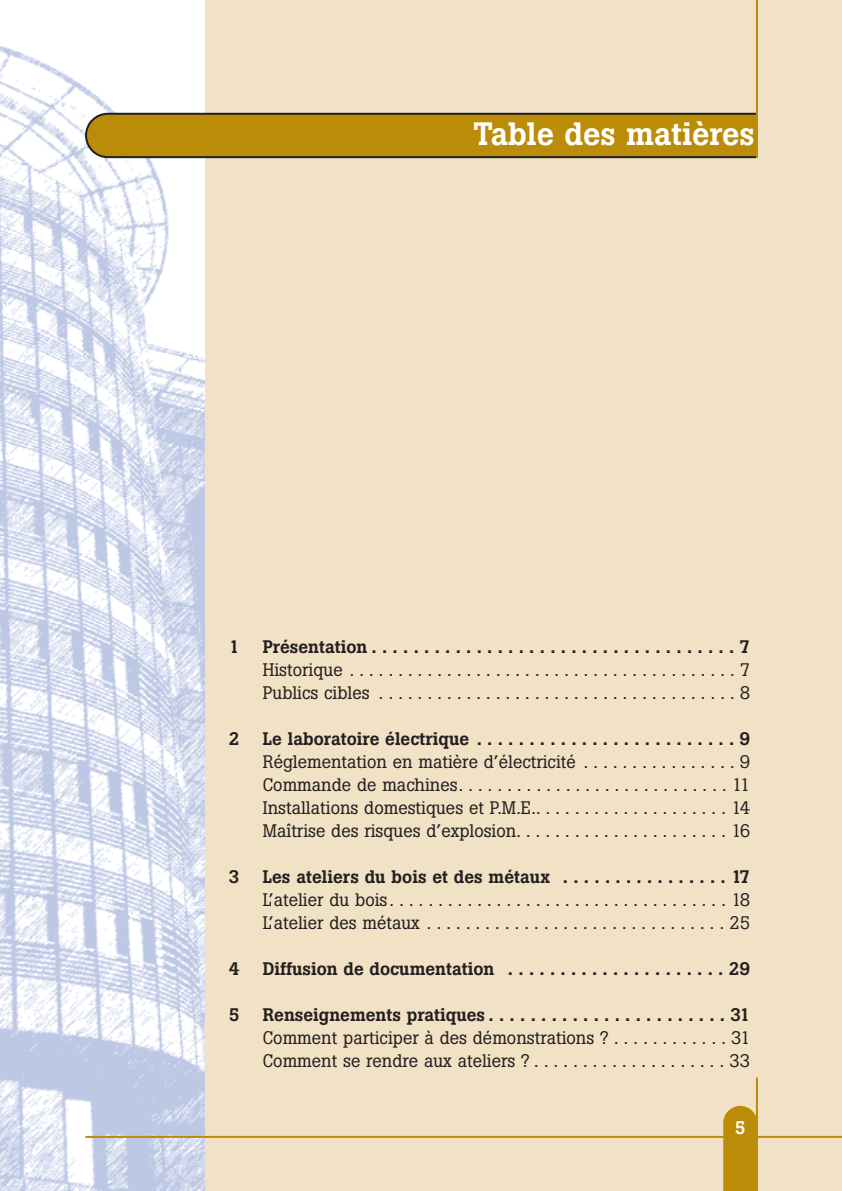
<style>
.page{position:relative;width:842px;height:1191px;background:#fff}
.page>*{position:absolute;margin:0;border:0;box-sizing:border-box;transform-origin:0 0}
.t1{font:500 32px "Boton";color:#fff}
.t2{font:18px/23px "Boton";color:#231f20}
.t3{font:500 18px "Boton";color:#231f20}
.t4{font:500 18px "Boton";color:#fff}
</style>
<div class="page">
<div style="left:1px;top:0;width:841px;height:1191px;background:#f1e2c6"></div>
<svg style="left:723px;top:1106px;width:33px;height:85px;background:#bd8f0f"></svg>
<img style="left:0;top:0;width:204px;height:1191px">
<hr style="left:85px;top:1135px;width:757px;height:2px;background:#bb8c07">
<hr style="left:756px;top:1077px;width:2px;height:114px;background:#bb8c07">
<svg style="left:85px;top:113px;width:671px;height:45px;background:#ae830a"></svg>
<hr style="left:756px;top:0;width:2px;height:158px;background:#bb8c07">
<h1 class="t1" style="left:474px;top:123px;width:283px">Table des matières</h1>
<p class="t3" style="left:229px;top:640px;width:12px">1</p>
<p class="t3" style="left:263px;top:640px;width:489px">Présentation . . . . . . . . . . . . . . . . . . . . . . . . . . . . . . . . . . . 7</p>
<p class="t2" style="left:263px;top:660px;width:489px">Historique . . . . . . . . . . . . . . . . . . . . . . . . . . . . . . . . . . . . . . . . 7<br>Publics cibles . . . . . . . . . . . . . . . . . . . . . . . . . . . . . . . . . . . . . 8</p>
<p class="t3" style="left:229px;top:732px;width:12px">2</p>
<p class="t3" style="left:263px;top:732px;width:489px">Le laboratoire électrique . . . . . . . . . . . . . . . . . . . . . . . . . 9</p>
<p class="t2" style="left:263px;top:752px;width:489px;text-align:justify">Réglementation en matière d’électricité . . . . . . . . . . . . . . . . 9<br>Commande de machines. . . . . . . . . . . . . . . . . . . . . . . . . . . . 11<br>Installations domestiques et P.M.E.. . . . . . . . . . . . . . . . . . . . 14<br>Maîtrise des risques d’explosion. . . . . . . . . . . . . . . . . . . . . . 16</p>
<p class="t3" style="left:229px;top:870px;width:12px">3</p>
<p class="t3" style="left:263px;top:870px;width:489px">Les ateliers du bois et des métaux . . . . . . . . . . . . . . . . 17</p>
<p class="t2" style="left:263px;top:890px;width:489px">L’atelier du bois. . . . . . . . . . . . . . . . . . . . . . . . . . . . . . . . . . . 18<br>L’atelier des métaux . . . . . . . . . . . . . . . . . . . . . . . . . . . . . . . 25</p>
<p class="t3" style="left:229px;top:962px;width:12px">4</p>
<p class="t3" style="left:263px;top:962px;width:489px">Diffusion de documentation . . . . . . . . . . . . . . . . . . . . . 29</p>
<p class="t3" style="left:229px;top:1008px;width:12px">5</p>
<p class="t3" style="left:263px;top:1008px;width:489px">Renseignements pratiques . . . . . . . . . . . . . . . . . . . . . . . 31</p>
<p class="t2" style="left:263px;top:1028px;width:489px">Comment participer à des démonstrations ? . . . . . . . . . . . . 31<br>Comment se rendre aux ateliers ? . . . . . . . . . . . . . . . . . . . . 33</p>
<p class="t4" style="left:735px;top:1121px;width:12px">5</p>
</div>
